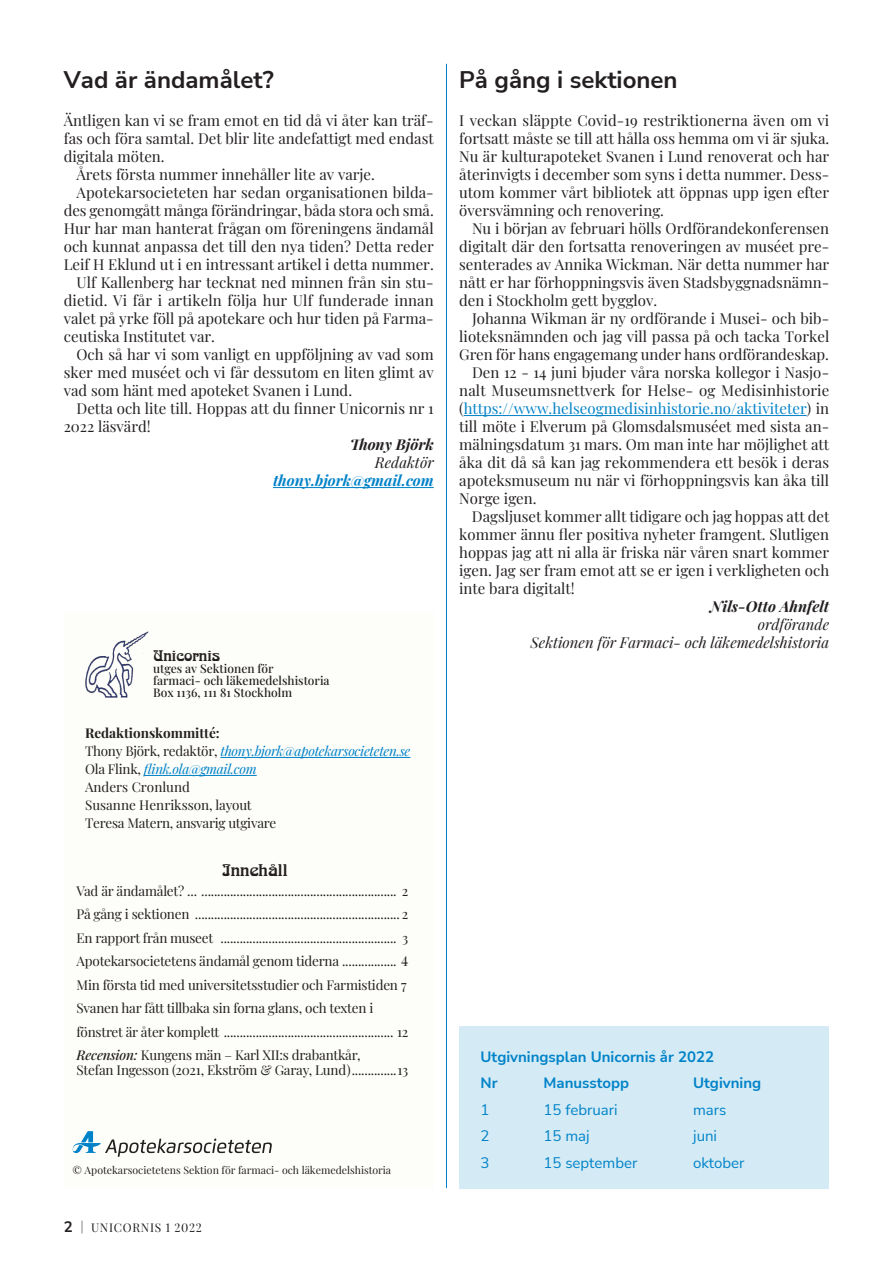
<style>
.page{position:relative;width:893px;height:1263px;background:#fff}
.page>*{position:absolute;margin:0;border:0;box-sizing:border-box;transform-origin:0 0}
.Rubrik{font:700 24px "Nunito Sans";color:#231f20}
.t1{font:16.5px "Arnold Boecklin";color:#231f20}
.Bröd_med_indrag{font:15px/18px "Playfair Display";color:#231f20;text-align:justify}
.Bröd_utan_indrag{font:15px/18px "Playfair Display";color:#231f20;text-align:justify}
.Författare{font:italic 15px "Playfair Display";color:#231f20}
.Ingress{font:700 15px "Nunito Sans";color:#0082c8}
.Ingress-2{font:15px "Nunito Sans";color:#0082c8}
.Författare-2{font:italic 700 15px "Playfair Display";color:#231f20}
.Författare-3{font:italic 700 15px "Playfair Display";color:#0082c8}
.t2{font:15px "Arnold Boecklin";color:#231f20}
.Bröd_utan_indrag-2{font:13.5px/15px "Playfair Display";letter-spacing:-.015em;color:#231f20}
.Bröd_utan_indrag-3{font:italic 13.5px "Playfair Display";letter-spacing:-.02em;color:#0082c8}
.Bröd_utan_indrag-4{font:700 13.5px "Playfair Display";color:#231f20}
.t3{font:500 12px/12px "Playfair Display";color:#231f20}
.t4{font:12px "Playfair Display";letter-spacing:.06em;color:#231f20}
.Bröd_utan_indrag-5{font:10.5px "Playfair Display";color:#231f20}
.s1{font-style:normal;color:#231f20}
.s2{font-weight:500;font-style:italic}
.s3{font-style:italic}
.s4{font-family:"Nunito Sans";font-weight:700;font-size:15px}
.s5{color:#0082c8}
</style>
<div class="page">
<div style="left:64px;top:612px;width:370px;height:576px;background:#fdfdf9"></div>
<hr style="left:220px;top:757px;width:190px;height:1px;background:#0082c8">
<hr style="left:144px;top:775px;width:113px;height:1px;background:#0082c8">
<img style="left:85px;top:631px;width:64px;height:67px">
<svg style="left:73px;top:1131px;width:199px;height:26px"></svg>
<hr style="left:273px;top:487px;width:161px;height:1px;background:#0082c8">
<hr style="left:446px;top:64px;width:1px;height:1124px;background:#0082c8">
<div style="left:459px;top:1026px;width:370px;height:162px;background:#d4ebf5"></div>
<hr style="left:464px;top:415px;width:343px;height:1px;background:#0082c8">
<p class="Rubrik" style="left:64px;top:63px;width:211px">Vad är ändamålet?</p>
<p class="Bröd_utan_indrag" style="left:64px;top:110px;width:371px">Äntligen kan vi se fram emot en tid då vi åter kan träf&shy;fas och föra samtal. Det blir lite andefattigt med endast digitala möten.</p>
<p class="Bröd_med_indrag" style="left:77px;top:164px;width:300px">Årets första nummer innehåller lite av varje.</p>
<p class="Bröd_med_indrag" style="left:64px;top:182px;width:371px;text-indent:13px">Apotekarsocieteten har sedan organisationen bilda&shy;des genomgått många förändringar, båda stora och små.<br>Hur har man hanterat frågan om föreningens ändamål och kunnat anpassa det till den nya tiden? Detta reder Leif H Eklund ut i en intressant artikel i detta nummer.</p>
<p class="Bröd_med_indrag" style="left:64px;top:272px;width:371px;text-indent:13px">Ulf Kallenberg har tecknat ned minnen från sin stu&shy;dietid. Vi får i artikeln följa hur Ulf funderade innan valet på yrke föll på apotekare och hur tiden på Farma&shy;ceutiska Institutet var.</p>
<p class="Bröd_med_indrag" style="left:64px;top:344px;width:371px;text-indent:13px">Och så har vi som vanligt en uppföljning av vad som sker med muséet och vi får dessutom en liten glimt av vad som hänt med apoteket Svanen i Lund.</p>
<p class="Bröd_med_indrag" style="left:64px;top:398px;width:371px;text-indent:13px">Detta och lite till. Hoppas att du finner Unicornis nr 1<br>2022 läsvärd!</p>
<p class="Författare-2" style="left:350px;top:433px;width:85px">Thony Björk</p>
<p class="Författare" style="left:375px;top:451px;width:60px">Redaktör</p>
<p class="Författare-3" style="left:273px;top:469px;width:162px">thony.bjork@gmail.com</p>
<p class="t2" style="left:153px;top:647px;width:69px">Unicornis</p>
<p class="t3" style="left:153px;top:661px;width:178px">utges av Sektionen för<br>farmaci- och läkemedelshistoria<br>Box 1136, 111 81 Stockholm</p>
<p class="Bröd_utan_indrag-4" style="left:85px;top:722px;width:136px">Redaktionskommitté:</p>
<p class="Bröd_utan_indrag-3" style="left:85px;top:740px;width:327px"><span class="s1">Thony Björk, redaktör,</span> thony.bjork@apotekarsocieteten.se</p>
<p class="Bröd_utan_indrag-3" style="left:85px;top:758px;width:173px"><span class="s1">Ola Flink,</span> flink.ola@gmail.com</p>
<p class="Bröd_utan_indrag-2" style="left:85px;top:778px;width:107px">Anders Cronlund</p>
<p class="Bröd_utan_indrag-2" style="left:85px;top:796px;width:168px">Susanne Henriksson, layout</p>
<p class="Bröd_utan_indrag-2" style="left:85px;top:814px;width:193px">Teresa Matern, ansvarig utgivare</p>
<p class="t1" style="left:223px;top:861px;width:67px">Innehåll</p>
<p class="Bröd_utan_indrag-2" style="left:77px;top:882px;width:333px">Vad är ändamålet? ... ............................................................. 2</p>
<p class="Bröd_utan_indrag-2" style="left:77px;top:905px;width:333px">På gång i sektionen ................................................................ 2</p>
<p class="Bröd_utan_indrag-2" style="left:77px;top:929px;width:333px">En rapport från museet ....................................................... 3</p>
<p class="Bröd_utan_indrag-2" style="left:77px;top:952px;width:333px">Apotekarsocietetens ändamål genom tiderna ................. 4</p>
<p class="Bröd_utan_indrag-2" style="left:77px;top:976px;width:331px">Min första tid med universitetsstudier och Farmistiden 7</p>
<p class="Bröd_utan_indrag-2" style="left:77px;top:999px;width:298px">Svanen har fått tillbaka sin forna glans, och texten i</p>
<p class="Bröd_utan_indrag-2" style="left:77px;top:1023px;width:333px">fönstret är åter komplett ..................................................... 12</p>
<p class="Bröd_utan_indrag-2" style="left:77px;top:1046px;width:333px"><span class="s2">Recension:</span> Kungens män – Karl XII:s drabantkår,<br>Stefan Ingesson (2021, Ekström &amp; Garay, Lund)..............13</p>
<p class="Bröd_utan_indrag-5" style="left:72px;top:1161px;width:320px"><span class="s3">©</span> Apotekarsocietetens Sektion för farmaci- och läkemedelshistoria</p>
<p class="t4" style="left:64px;top:1218px;width:140px"><span class="s4">2</span> | UNICORNIS 1 2022</p>
<p class="Rubrik" style="left:459px;top:63px;width:220px">På gång i sektionen</p>
<p class="Bröd_utan_indrag" style="left:459px;top:110px;width:371px">I veckan släppte Covid-19 restriktionerna även om vi fortsatt måste se till att hålla oss hemma om vi är sjuka.<br>Nu är kulturapoteket Svanen i Lund renoverat och har återinvigts i december som syns i detta nummer. Dess&shy;utom kommer vårt bibliotek att öppnas upp igen efter översvämning och renovering.</p>
<p class="Bröd_med_indrag" style="left:459px;top:218px;width:371px;text-indent:13px">Nu i början av februari hölls Ordförandekonferensen digitalt där den fortsatta renoveringen av muséet pre&shy;senterades av Annika Wickman. När detta nummer har nått er har förhoppningsvis även Stadsbyggnadsnämn&shy;den i Stockholm gett bygglov.</p>
<p class="Bröd_med_indrag" style="left:459px;top:308px;width:372px;text-indent:13px">Johanna Wikman är ny ordförande i Musei- och bib&shy;lioteksnämnden och jag vill passa på och tacka Torkel Gren för hans engagemang under hans ordförandeskap.</p>
<p class="Bröd_med_indrag" style="left:459px;top:362px;width:372px;text-indent:13px">Den 12 - 14 juni bjuder våra norska kollegor i Nasjo&shy;nalt Museumsnettverk for Helse- og Medisinhistorie (<span class="s5">https://www.helseogmedisinhistorie.no/aktiviteter</span>) in till möte i Elverum på Glomsdalsmuséet med sista an&shy;mälningsdatum 31 mars. Om man inte har möjlighet att åka dit då så kan jag rekommendera ett besök i deras apoteksmuseum nu när vi förhoppningsvis kan åka till Norge igen.</p>
<p class="Bröd_med_indrag" style="left:459px;top:506px;width:372px;text-indent:13px">Dagsljuset kommer allt tidigare och jag hoppas att det kommer ännu fler positiva nyheter framgent. Slutligen hoppas jag att ni alla är friska när våren snart kommer igen. Jag ser fram emot att se er igen i verkligheten och inte bara digitalt!</p>
<p class="Författare-2" style="left:710px;top:595px;width:120px">Nils-Otto Ahnfelt</p>
<p class="Författare" style="left:758px;top:613px;width:73px">ordförande</p>
<p class="Författare" style="left:531px;top:631px;width:300px">Sektionen för Farmaci- och läkemedelshistoria</p>
<p class="Ingress" style="left:480px;top:1046px;width:235px">Utgivningsplan Unicornis år 2022</p>
<p class="Ingress" style="left:480px;top:1072px;width:19px">Nr</p>
<p class="Ingress" style="left:543px;top:1072px;width:87px">Manusstopp</p>
<p class="Ingress" style="left:693px;top:1072px;width:70px">Utgivning</p>
<p class="Ingress-2" style="left:480px;top:1099px;width:10px">1</p>
<p class="Ingress-2" style="left:543px;top:1099px;width:76px">15 februari</p>
<p class="Ingress-2" style="left:693px;top:1099px;width:35px">mars</p>
<p class="Ingress-2" style="left:480px;top:1125px;width:10px">2</p>
<p class="Ingress-2" style="left:543px;top:1125px;width:48px">15 maj</p>
<p class="Ingress-2" style="left:693px;top:1125px;width:25px">juni</p>
<p class="Ingress-2" style="left:480px;top:1152px;width:10px">3</p>
<p class="Ingress-2" style="left:543px;top:1152px;width:95px">15 september</p>
<p class="Ingress-2" style="left:693px;top:1152px;width:53px">oktober</p>
</div>
